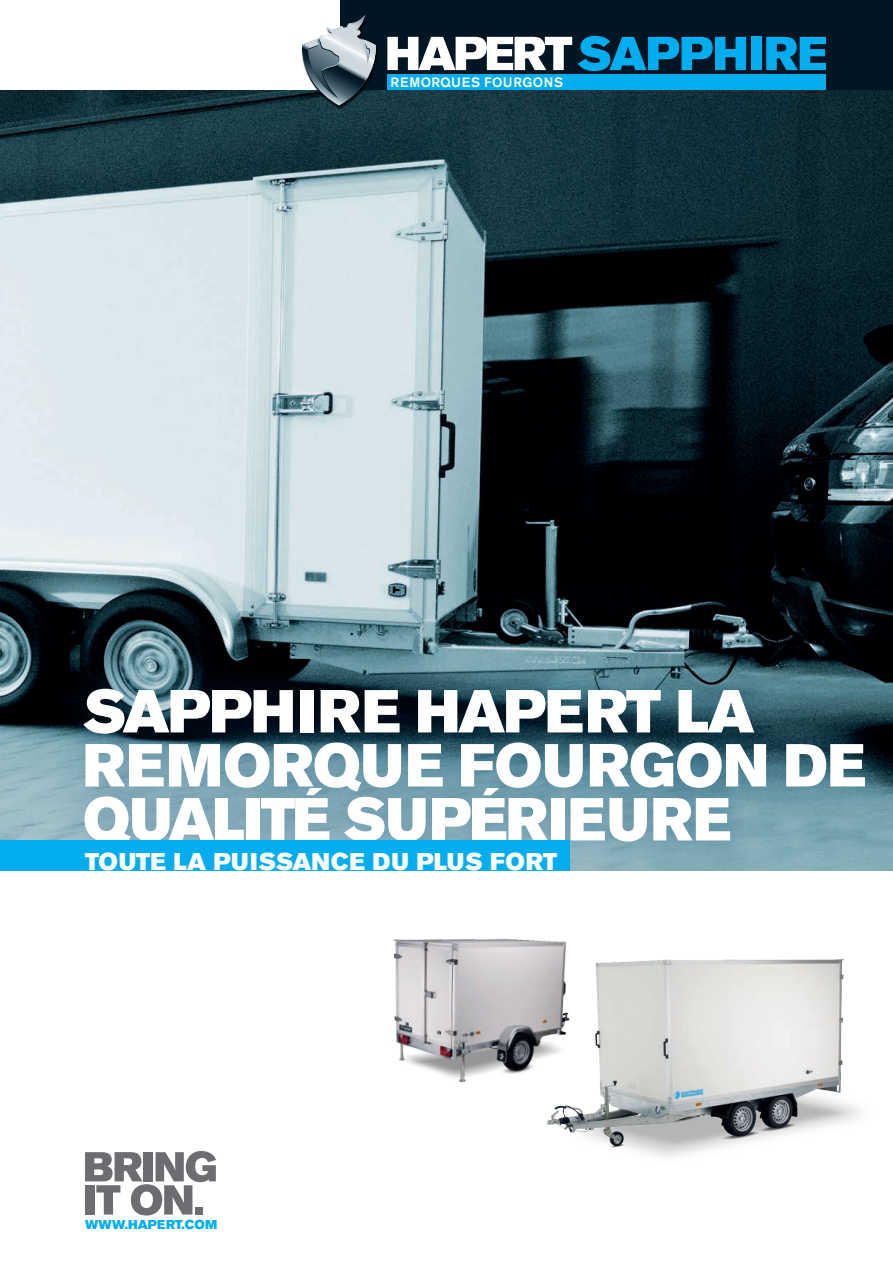
<style>
.page{position:relative;width:893px;height:1263px;background:#fff}
.page>*{position:absolute;margin:0;border:0;box-sizing:border-box;transform-origin:0 0}
.t1{font:60px/54px "Akzidenz Grotesk BE Super";color:#fff}
.t2{font:24px "Akzidenz Grotesk BE Super";letter-spacing:.02em;color:#fff}
.t3{font:500 13.5px "Akzidenz Grotesk BE";letter-spacing:.02em;color:#fff}
.t4{font:12.75px "Akzidenz Grotesk BE Super";letter-spacing:.02em;color:#00aeef}
</style>
<div class="page">
<div style="left:340px;top:0;width:553px;height:90px;background:#011622"></div>
<svg style="left:85px;top:1151px;width:131px;height:64px"></svg>
<div style="left:195px;top:1207px;width:8px;height:7px;background:#6c6d70"></div>
<img style="left:0;top:90px;width:893px;height:750px">
<img style="left:393px;top:939px;width:92px;height:144px">
<img style="left:485px;top:938px;width:376px;height:219px">
<div style="left:50px;top:655px;width:843px;height:223px;background:#01437c;opacity:.3"></div>
<svg style="left:578px;top:36px;width:168px;height:35px"></svg>
<div style="left:751px;top:37px;width:10px;height:33px;background:#00aeef"></div>
<svg style="left:766px;top:37px;width:60px;height:33px"></svg>
<svg style="left:387px;top:37px;width:185px;height:33px"></svg>
<div style="left:387px;top:74px;width:439px;height:16px;background:#00aeef"></div>
<img style="left:301px;top:47px;width:79px;height:64px">
<svg style="left:302px;top:15px;width:75px;height:91px"></svg>
<div style="left:0;top:840px;width:570px;height:30px;background:#00aeef"></div>
<p class="t3" style="left:391px;top:74px;width:174px">REMORQUES FOURGONS</p>
<p class="t1" style="left:83px;top:685px;width:784px">SAPPHIRE HAPERT LA<br>REMORQUE FOURGON DE<br>QUALITÉ SUPÉRIEURE</p>
<p class="t2" style="left:85px;top:848px;width:474px">TOUTE LA PUISSANCE DU PLUS FORT</p>
<p class="t4" style="left:85px;top:1217px;width:134px">WWW.HAPERT.COM</p>
</div>
